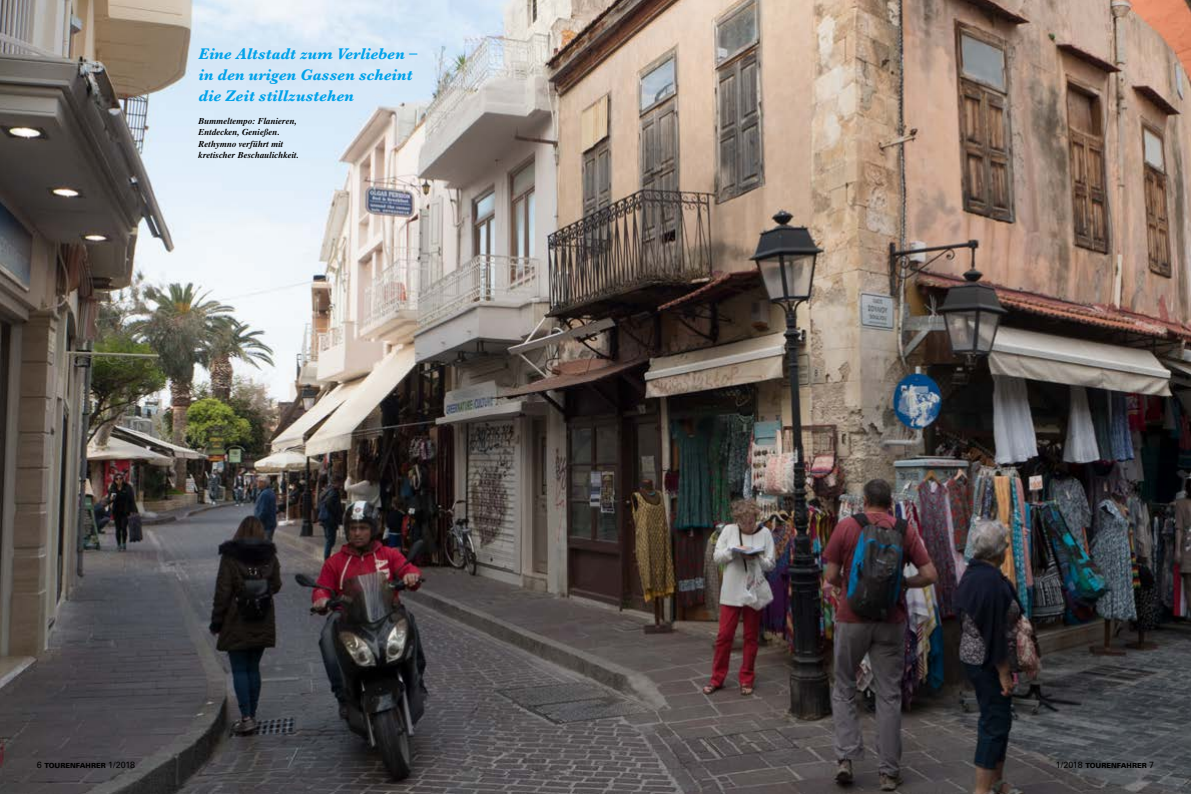
<style>
.page{position:relative;width:1191px;height:794px;background:#fff}
.page>*{position:absolute;margin:0;border:0;box-sizing:border-box;transform-origin:0 0}
.t1{font:italic 700 16px/21px "Baskerville";color:#00a2e9}
.t2{font:italic 700 9px/11.3px "Times LT Std";color:#000}
.t3{font:900 7px "Univers LT Std";color:#000}
.s1{font-weight:400;font-size:9px}
</style>
<div class="page">
<img style="left:0;top:0;width:1191px;height:794px">
<h1 class="t1" style="left:198px;top:43px;width:220px">Eine Altstadt zum Verlieben – in den urigen Gassen scheint die Zeit stillzustehen</h1>
<p class="t2" style="left:198px;top:115px;width:102px">Bummeltempo: Flanieren,<br>Entdecken, Genießen.<br>Rethymno verführt mit kretischer Beschaulichkeit.</p>
<p class="t3" style="left:37px;top:761px;width:100px"><span class="s1">6</span> TOURENFAHRER <span class="s1">1/2018</span></p>
<p class="t3" style="left:1056px;top:761px;width:100px"><span class="s1">1/2018</span> TOURENFAHRER <span class="s1">7</span></p>
</div>
